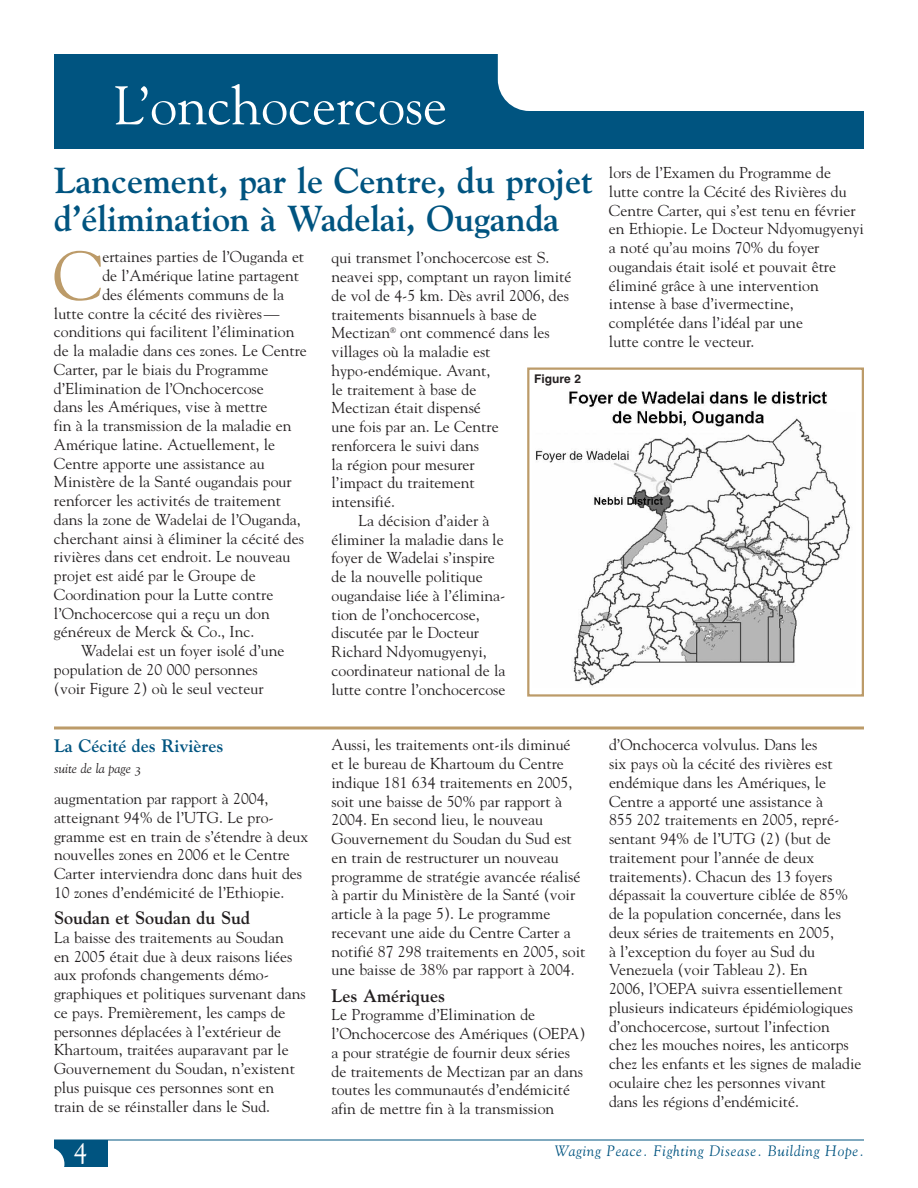
<style>
.page{position:relative;width:918px;height:1188px;background:#fff}
.page>*{position:absolute;margin:0;border:0;box-sizing:border-box;transform-origin:0 0}
.t1{font:69px "Goudy";color:#bc9b69}
.t2{font:54px "Goudy";color:#fff}
.t3{font:36px/37.5px "Goudy Bold Os F";letter-spacing:-.005em;color:#005480}
.t4{font:27px "Goudy";color:#fff}
.t5{font:18px "Goudy Bold Os F";color:#231f20}
.t6{font:18px "Goudy Bold Os F";color:#005480}
.t7{font:15.75px/18.8px "Goudy";color:#231f20}
.t8{font:15px "Goudy Italic Os F";letter-spacing:.05em;color:#005480}
.t9{font:13.5px "Goudy Italic Os F";color:#231f20}
.t10{font:700 12px "Helvetica";color:#231f20}
</style>
<div class="page">
<div style="left:54px;top:54px;width:810px;height:94px;background:#005480"></div>
<div style="left:498px;top:54px;width:366px;height:57px;background:#fff"></div>
<div style="left:54px;top:1140px;width:54px;height:27px;background:#005480"></div>
<div style="left:11px;top:1147px;width:53px;height:34px;background:#fff;border-radius:17px"></div>
<hr style="left:54px;top:1140px;width:810px;height:1px;background:#005480">
<hr style="left:54px;top:726px;width:810px;height:3px;background:#bc9b69">
<div style="left:527px;top:368px;width:337px;height:329px;border:2px solid #bc9b69"></div>
<img style="left:536px;top:391px;width:314px;height:295px">
<h2 class="t2" style="left:114px;top:74px;width:334px">L’onchocercose</h2>
<h3 class="t3" style="left:54px;top:165px;width:540px">Lancement, par le Centre, du projet d’élimination à Wadelai, Ouganda</h3>
<p class="t7" style="left:332px;top:248px;width:220px">qui transmet l’onchocercose est S.</p>
<p class="t7" style="left:332px;top:267px;width:241px">neavei spp, comptant un rayon limité</p>
<p class="t7" style="left:332px;top:286px;width:239px">de vol de 4-5 km. Dès avril 2006, des</p>
<p class="t7" style="left:332px;top:305px;width:207px">traitements bisannuels à base de</p>
<p class="t7" style="left:332px;top:323px;width:220px">Mectizan<sup>®</sup> ont commencé dans les</p>
<p class="t7" style="left:332px;top:342px;width:161px">villages où la maladie est</p>
<p class="t7" style="left:332px;top:361px;width:160px">hypo-endémique. Avant,</p>
<p class="t7" style="left:332px;top:380px;width:147px">le traitement à base de</p>
<p class="t7" style="left:332px;top:398px;width:151px">Mectizan était dispensé</p>
<p class="t7" style="left:332px;top:417px;width:169px">une fois par an. Le Centre</p>
<p class="t7" style="left:332px;top:436px;width:149px">renforcera le suivi dans</p>
<p class="t7" style="left:332px;top:455px;width:145px">la région pour mesurer</p>
<p class="t7" style="left:332px;top:473px;width:145px">l’impact du traitement</p>
<p class="t7" style="left:332px;top:492px;width:65px">intensifié.</p>
<p class="t7" style="left:359px;top:511px;width:133px">La décision d’aider à</p>
<p class="t7" style="left:332px;top:530px;width:174px">éliminer la maladie dans le</p>
<p class="t7" style="left:332px;top:548px;width:165px">foyer de Wadelai s’inspire</p>
<p class="t7" style="left:332px;top:567px;width:153px">de la nouvelle politique</p>
<p class="t7" style="left:332px;top:586px;width:175px">ougandaise liée à l’élimina-</p>
<p class="t7" style="left:332px;top:605px;width:150px">tion de l’onchocercose,</p>
<p class="t7" style="left:332px;top:623px;width:149px">discutée par le Docteur</p>
<p class="t7" style="left:332px;top:642px;width:157px">Richard Ndyomugyenyi,</p>
<p class="t7" style="left:332px;top:661px;width:175px">coordinateur national de la</p>
<p class="t7" style="left:332px;top:680px;width:175px">lutte contre l’onchocercose</p>
<h1 class="t1" style="left:53px;top:236px;width:51px">C</h1>
<p class="t7" style="left:102px;top:248px;width:203px">ertaines parties de l’Ouganda et</p>
<p class="t7" style="left:102px;top:266px;width:198px">de l’Amérique latine partagent</p>
<p class="t7" style="left:102px;top:285px;width:183px">des éléments communs de la</p>
<p class="t7" style="left:54px;top:304px;width:227px">lutte contre la cécité des rivières —</p>
<p class="t7" style="left:54px;top:323px;width:242px">conditions qui facilitent l’élimination</p>
<p class="t7" style="left:54px;top:341px;width:254px">de la maladie dans ces zones. Le Centre</p>
<p class="t7" style="left:54px;top:360px;width:216px">Carter, par le biais du Programme</p>
<p class="t7" style="left:54px;top:379px;width:211px">d’Elimination de l’Onchocercose</p>
<p class="t7" style="left:54px;top:398px;width:215px">dans les Amériques, vise à mettre</p>
<p class="t7" style="left:54px;top:416px;width:239px">fin à la transmission de la maladie en</p>
<p class="t7" style="left:54px;top:435px;width:223px">Amérique latine. Actuellement, le</p>
<p class="t7" style="left:54px;top:454px;width:212px">Centre apporte une assistance au</p>
<p class="t7" style="left:54px;top:473px;width:239px">Ministère de la Santé ougandais pour</p>
<p class="t7" style="left:54px;top:491px;width:229px">renforcer les activités de traitement</p>
<p class="t7" style="left:54px;top:510px;width:248px">dans la zone de Wadelai de l’Ouganda,</p>
<p class="t7" style="left:54px;top:529px;width:251px">cherchant ainsi à éliminer la cécité des</p>
<p class="t7" style="left:54px;top:548px;width:238px">rivières dans cet endroit. Le nouveau</p>
<p class="t7" style="left:54px;top:566px;width:203px">projet est aidé par le Groupe de</p>
<p class="t7" style="left:54px;top:585px;width:221px">Coordination pour la Lutte contre</p>
<p class="t7" style="left:54px;top:604px;width:217px">l’Onchocercose qui a reçu un don</p>
<p class="t7" style="left:54px;top:623px;width:202px">généreux de Merck &amp; Co., Inc.</p>
<p class="t7" style="left:81px;top:641px;width:205px">Wadelai est un foyer isolé d’une</p>
<p class="t7" style="left:54px;top:660px;width:205px">population de 20 000 personnes</p>
<p class="t7" style="left:54px;top:679px;width:211px">(voir Figure 2) où le seul vecteur</p>
<p class="t10" style="left:534px;top:374px;width:49px">Figure 2</p>
<p class="t7" style="left:609px;top:163px;width:256px">lors de l’Examen du Programme de lutte contre la Cécité des Rivières du Centre Carter, qui s’est tenu en février en Ethiopie. Le Docteur Ndyomugyenyi a noté qu’au moins 70% du foyer ougandais était isolé et pouvait être éliminé grâce à une intervention intense à base d’ivermectine,<br>complétée dans l’idéal par une<br>lutte contre le vecteur.</p>
<p class="t6" style="left:54px;top:739px;width:171px">La Cécité des Rivières</p>
<p class="t9" style="left:54px;top:763px;width:89px">suite de la page 3</p>
<p class="t7" style="left:54px;top:789px;width:256px">augmentation par rapport à 2004, atteignant 94% de l’UTG. Le pro&shy;gramme est en train de s’étendre à deux nouvelles zones en 2006 et le Centre Carter interviendra donc dans huit des 10 zones d’endémicité de l’Ethiopie.</p>
<p class="t5" style="left:54px;top:911px;width:198px">Soudan et Soudan du Sud</p>
<p class="t7" style="left:54px;top:928px;width:253px">La baisse des traitements au Soudan<br>en 2005 était due à deux raisons liées aux profonds changements démo&shy;graphiques et politiques survenant dans ce pays. Premièrement, les camps de personnes déplacées à l’extérieur de Khartoum, traitées auparavant par le Gouvernement du Soudan, n’existent plus puisque ces personnes sont en train de se réinstaller dans le Sud.</p>
<p class="t7" style="left:332px;top:736px;width:255px">Aussi, les traitements ont-ils diminué et le bureau de Khartoum du Centre indique 181 634 traitements en 2005, soit une baisse de 50% par rapport à 2004. En second lieu, le nouveau Gouvernement du Soudan du Sud est en train de restructurer un nouveau programme de stratégie avancée réalisé à partir du Ministère de la Santé (voir article à la page 5). Le programme recevant une aide du Centre Carter a notifié 87 298 traitements en 2005, soit une baisse de 38% par rapport à 2004.</p>
<p class="t5" style="left:332px;top:988px;width:115px">Les Amériques</p>
<p class="t7" style="left:332px;top:1006px;width:256px">Le Programme d’Elimination de l’Onchocercose des Amériques (OEPA) a pour stratégie de fournir deux séries de traitements de Mectizan par an dans toutes les communautés d’endémicité afin de mettre fin à la transmission</p>
<p class="t7" style="left:609px;top:736px;width:254px">d’Onchocerca volvulus. Dans les<br>six pays où la cécité des rivières est endémique dans les Amériques, le Centre a apporté une assistance à<br>855 202 traitements en 2005, repré&shy;sentant 94% de l’UTG (2) (but de traitement pour l’année de deux traitements). Chacun des 13 foyers dépassait la couverture ciblée de 85% de la population concernée, dans les deux séries de traitements en 2005,<br>à l’exception du foyer au Sud du Venezuela (voir Tableau 2). En<br>2006, l’OEPA suivra essentiellement plusieurs indicateurs épidémiologiques d’onchocercose, surtout l’infection chez les mouches noires, les anticorps chez les enfants et les signes de maladie oculaire chez les personnes vivant<br>dans les régions d’endémicité.</p>
<h3 class="t4" style="left:74px;top:1137px;width:15px">4</h3>
<p class="t8" style="left:555px;top:1145px;width:311px">Waging Peace. Fighting Disease. Building Hope.</p>
</div>
